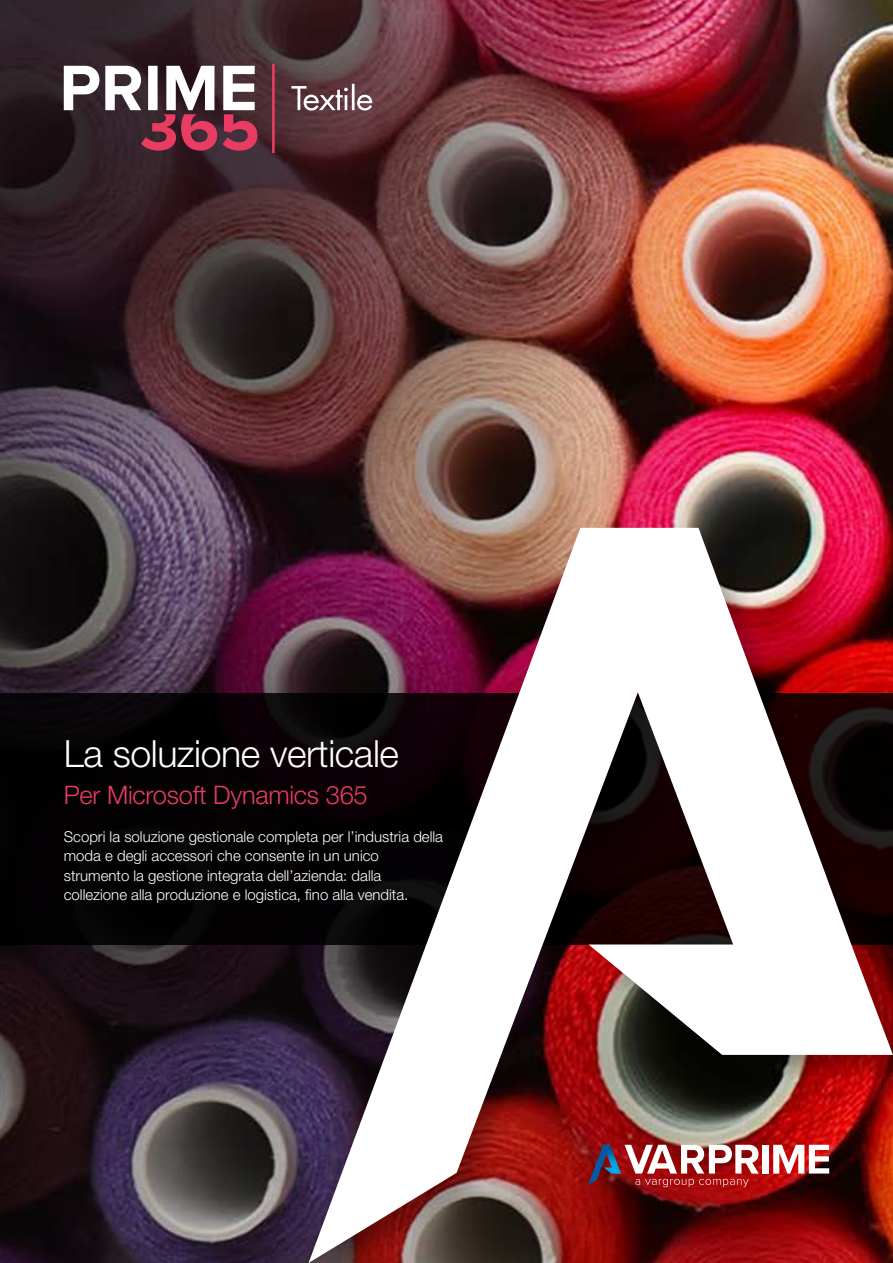
<style>
.page{position:relative;width:893px;height:1263px;background:#fff}
.page>*{position:absolute;margin:0;border:0;box-sizing:border-box;transform-origin:0 0}
.t1{font:300 37.5px "Helvetica Neue";letter-spacing:-.01em;color:#fff}
.t2{font:300 25.5px "Helvetica Neue";letter-spacing:-.01em;color:#e83c63}
.t3{font:300 15px/19.5px "Helvetica Neue";color:#fff}
</style>
<div class="page">
<img style="left:0;top:0;width:893px;height:1263px">
<div style="left:0;top:692px;width:893px;height:252px;background:#000"></div>
<img style="left:309px;top:528px;width:584px;height:735px">
<hr style="left:272px;top:64px;width:3px;height:89px;background:#e83c63">
<svg style="left:64px;top:66px;width:193px;height:85px"></svg>
<svg style="left:291px;top:84px;width:81px;height:27px"></svg>
<div style="left:763px;top:1145px;width:6px;height:28px;background:#fff"></div>
<svg style="left:773px;top:1145px;width:56px;height:28px"></svg>
<svg style="left:588px;top:1145px;width:171px;height:42px"></svg>
<h1 class="t1" style="left:64px;top:730px;width:337px">La soluzione verticale</h1>
<h2 class="t2" style="left:64px;top:779px;width:305px">Per Microsoft Dynamics 365</h2>
<p class="t3" style="left:64px;top:826px;width:381px">Scopri la soluzione gestionale completa per l’industria della moda e degli accessori che consente in un unico strumento la gestione integrata dell’azienda: dalla collezione alla produzione e logistica, fino alla vendita.</p>
</div>
